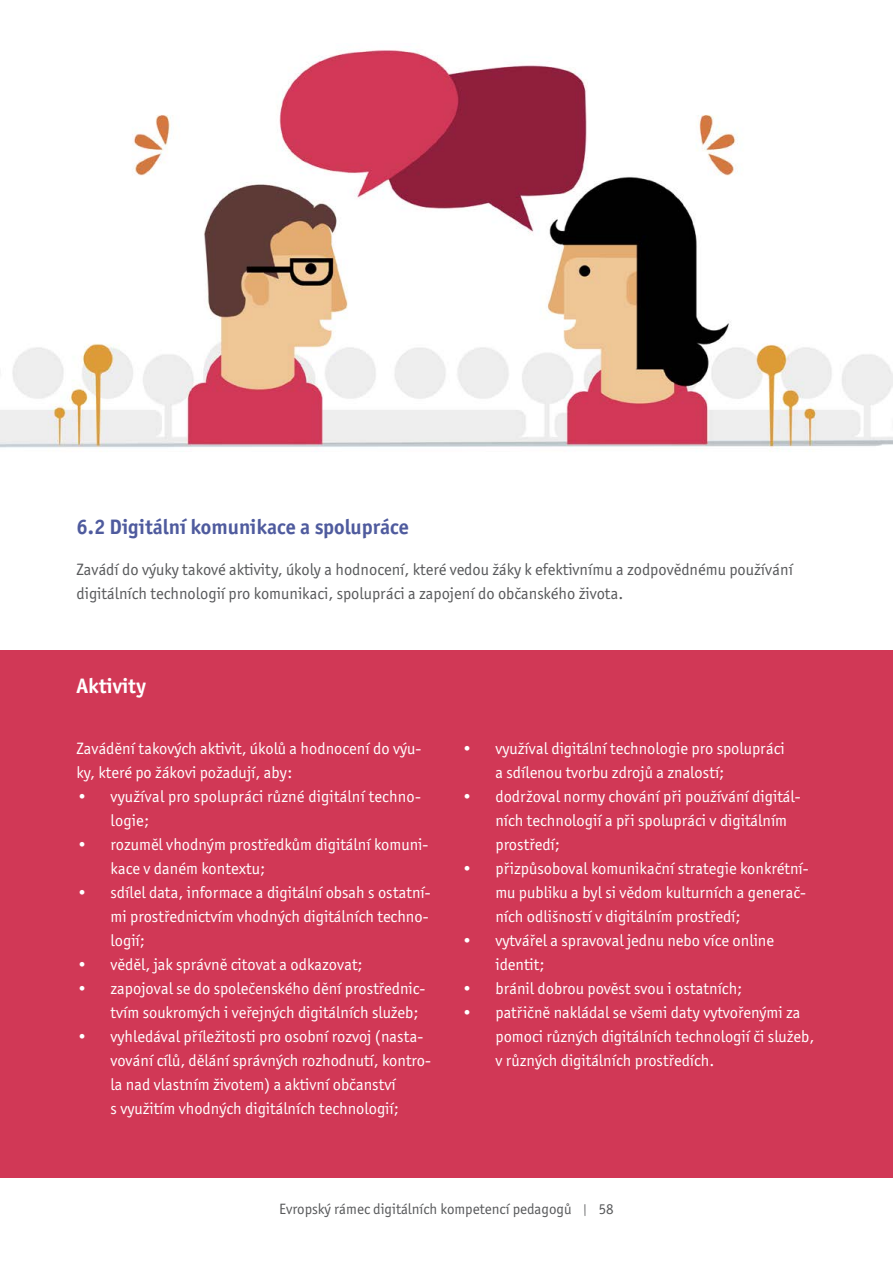
<style>
.page{position:relative;width:893px;height:1263px;background:#fff}
.page>*{position:absolute;margin:0;border:0;box-sizing:border-box;transform-origin:0 0}
.t1{font:700 21px "Officina Sans Itc TOT";color:#4f5b9e}
.t2{font:700 21px "Officina Sans Itc TOT";color:#fff}
.t3{font:16.5px/24px "Officina Sans Itc TOT";color:#fff}
.t4{font:16.5px/24px "Officina Sans Itc TOT";color:#58595b}
.t5{font:15px "Officina Sans Itc TOT";color:#58595b}
.s1{font-family:"Amatic SC";font-weight:700}
</style>
<div class="page">
<div style="left:0;top:651px;width:893px;height:527px;background:#d13856"></div>
<img style="left:0;top:50px;width:893px;height:402px">
<p class="t1" style="left:77px;top:514px;width:334px">6.2 Digitální komunikace a spolupráce</p>
<p class="t4" style="left:77px;top:558px;width:719px">Zavádí do výuky takové aktivity, úkoly a hodnocení, které vedou žáky k efektivnímu a zodpovědnému používání digitálních technologií pro komunikaci, spolupráci a zapojení do občanského života.</p>
<p class="t2" style="left:77px;top:673px;width:71px">Aktivity</p>
<p class="t3" style="left:77px;top:736px;width:346px">Zavádění takových aktivit, úkolů a hodnocení do výu&shy;ky, které po žákovi požadují, aby:</p>
<p class="t3" style="left:111px;top:785px;width:312px;text-indent:-34px">• využíval pro spolupráci různé digitální techno&shy;logie;</p>
<p class="t3" style="left:111px;top:833px;width:319px;text-indent:-34px">• rozuměl vhodným prostředkům digitální komuni&shy;kace v daném kontextu;</p>
<p class="t3" style="left:111px;top:881px;width:322px;text-indent:-34px">• sdílel data, informace a digitální obsah s ostatní&shy;mi prostřednictvím vhodných digitálních techno&shy;logií;</p>
<p class="t3" style="left:77px;top:953px;width:287px">• věděl, jak správně citovat a odkazovat;</p>
<p class="t3" style="left:111px;top:977px;width:316px;text-indent:-34px">• zapojoval se do společenského dění prostřednic&shy;tvím soukromých i veřejných digitálních služeb;</p>
<p class="t3" style="left:111px;top:1025px;width:322px;text-indent:-34px">• vyhledával příležitosti pro osobní rozvoj (nasta&shy;vování cílů, dělání správných rozhodnutí, kontro&shy;la nad vlastním životem) a aktivní občanství<br>s využitím vhodných digitálních technologií;</p>
<p class="t3" style="left:495px;top:737px;width:291px;text-indent:-34px">• využíval digitální technologie pro spolupráci a sdílenou tvorbu zdrojů a znalostí;</p>
<p class="t3" style="left:495px;top:785px;width:307px;text-indent:-34px">• dodržoval normy chování při používání digitál&shy;ních technologií a při spolupráci v digitálním prostředí;</p>
<p class="t3" style="left:495px;top:857px;width:315px;text-indent:-34px">• přizpůsoboval komunikační strategie konkrétní&shy;mu publiku a byl si vědom kulturních a generač&shy;ních odlišností v digitálním prostředí;</p>
<p class="t3" style="left:495px;top:929px;width:280px;text-indent:-34px">• vytvářel a spravoval jednu nebo více online identit;</p>
<p class="t3" style="left:461px;top:977px;width:282px">• bránil dobrou pověst svou i ostatních;</p>
<p class="t3" style="left:495px;top:1001px;width:320px;text-indent:-34px">• patřičně nakládal se všemi daty vytvořenými za pomoci různých digitálních technologií či služeb, v různých digitálních prostředích.</p>
<p class="t5" style="left:279px;top:1201px;width:336px">Evropský rámec digitálních kompetencí pedagogů <span class="s1">ן</span> 58</p>
</div>
